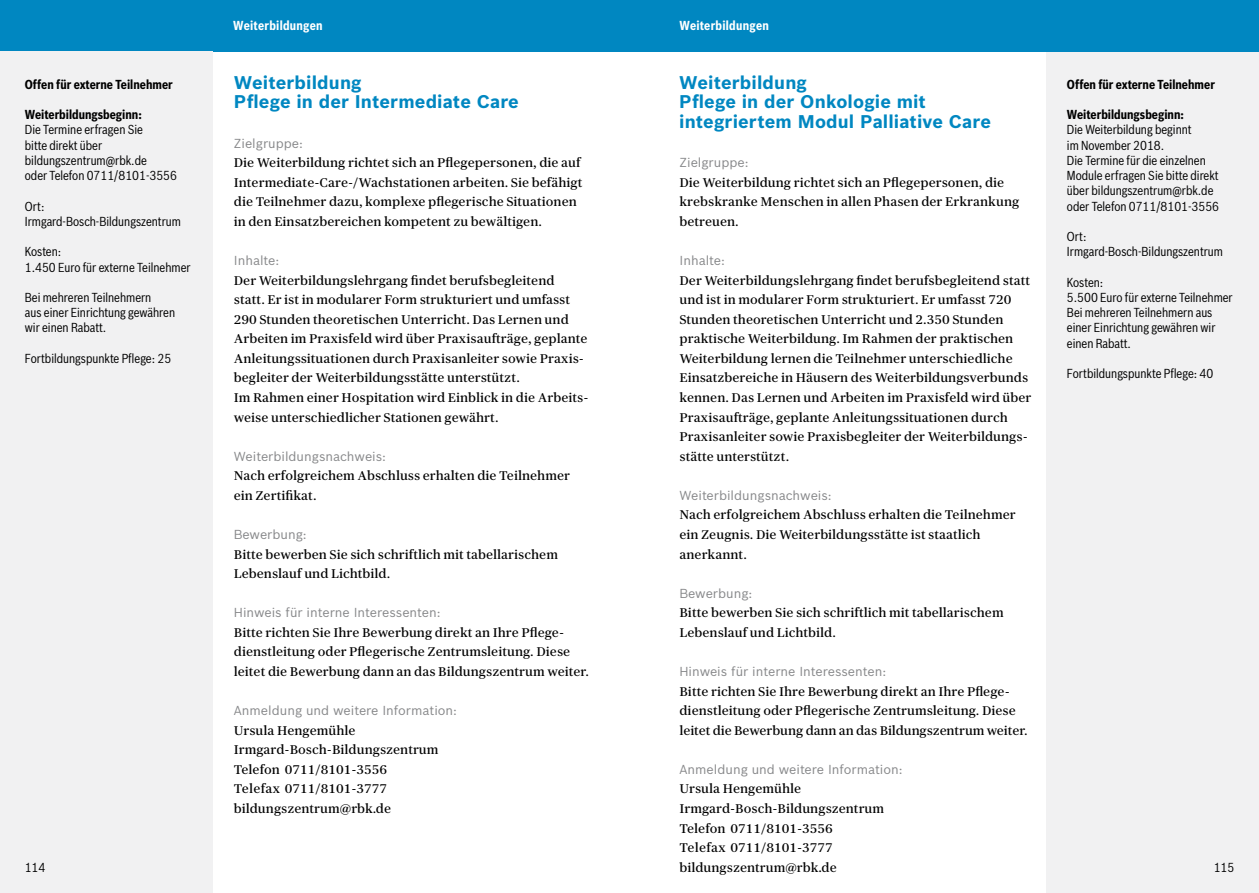
<style>
.page{position:relative;width:1259px;height:893px;background:#fff}
.page>*{position:absolute;margin:0;border:0;box-sizing:border-box;transform-origin:0 0}
.t1{font:700 18px/19.5px "Bosch Sans";letter-spacing:.01em;color:#0087c1}
.t2{font:12.75px/19.5px "Bosch Serif";color:#000}
.t3{font:12.75px/15.1px "Bosch Sans Cond";color:#000}
.t4{font:12.75px "Bosch Sans";color:#87888a}
.t5{font:700 12.75px "Bosch Sans Cond";color:#000}
.t6{font:700 12.75px "Bosch Sans Cond";letter-spacing:.02em;color:#fff}
</style>
<div class="page">
<div style="left:1046px;top:51px;width:213px;height:842px;background:#f1f1f2"></div>
<div style="left:629px;top:0;width:630px;height:51px;background:#0087c1"></div>
<div style="left:0;top:0;width:629px;height:51px;background:#0087c1"></div>
<div style="left:0;top:51px;width:213px;height:842px;background:#f1f1f2"></div>
<p class="t6" style="left:233px;top:18px;width:91px">Weiterbildungen</p>
<p class="t6" style="left:679px;top:18px;width:91px">Weiterbildungen</p>
<h1 class="t1" style="left:234px;top:73px;width:286px">Weiterbildung<br>Pflege in der Intermediate Care</h1>
<h1 class="t1" style="left:679px;top:73px;width:313px">Weiterbildung<br>Pflege in der Onkologie mit integriertem Modul Palliative Care</h1>
<p class="t5" style="left:1067px;top:76px;width:149px">Offen für externe Teilnehmer</p>
<p class="t5" style="left:25px;top:76px;width:149px">Offen für externe Teilnehmer</p>
<p class="t5" style="left:25px;top:107px;width:118px">Weiterbildungsbeginn:</p>
<p class="t3" style="left:25px;top:122px;width:154px">Die Termine erfragen Sie<br>bitte direkt über bildungszentrum@rbk.de<br>oder Telefon 0711/8101-3556</p>
<p class="t3" style="left:25px;top:198px;width:158px">Ort:<br>Irmgard-Bosch-Bildungszentrum</p>
<p class="t3" style="left:25px;top:244px;width:167px">Kosten:<br>1.450 Euro für externe Teilnehmer</p>
<p class="t3" style="left:25px;top:290px;width:152px">Bei mehreren Teilnehmern<br>aus einer Einrichtung gewähren wir einen Rabatt.</p>
<p class="t3" style="left:25px;top:351px;width:148px">Fortbildungspunkte Pflege: 25</p>
<p class="t5" style="left:1067px;top:107px;width:118px">Weiterbildungsbeginn:</p>
<p class="t3" style="left:1067px;top:122px;width:154px">Die Weiterbildung beginnt<br>im November 2018.<br>Die Termine für die einzelnen<br>Module erfragen Sie bitte direkt über bildungszentrum@rbk.de oder Telefon 0711/8101-3556</p>
<p class="t3" style="left:1067px;top:229px;width:158px">Ort:<br>Irmgard-Bosch-Bildungszentrum</p>
<p class="t3" style="left:1067px;top:274px;width:167px">Kosten:<br>5.500 Euro für externe Teilnehmer<br>Bei mehreren Teilnehmern aus einer Einrichtung gewähren wir einen Rabatt.</p>
<p class="t3" style="left:1067px;top:366px;width:148px">Fortbildungspunkte Pflege: 40</p>
<p class="t4" style="left:234px;top:135px;width:71px">Zielgruppe:</p>
<p class="t2" style="left:234px;top:153px;width:350px">Die Weiterbildung richtet sich an Pflegepersonen, die auf Intermediate-Care-/Wachstationen arbeiten. Sie befähigt die Teilnehmer dazu, komplexe pflegerische Situationen in den Einsatzbereichen kompetent zu bewältigen.</p>
<p class="t4" style="left:234px;top:252px;width:47px">Inhalte:</p>
<p class="t2" style="left:234px;top:270px;width:356px">Der Weiterbildungslehrgang findet berufsbegleitend statt. Er ist in modularer Form strukturiert und umfasst 290 Stunden theoretischen Unterricht. Das Lernen und Arbeiten im Praxisfeld wird über Praxisaufträge, geplante Anleitungssituationen durch Praxisanleiter sowie Praxis&shy;begleiter der Weiterbildungsstätte unterstützt.<br>Im Rahmen einer Hospitation wird Einblick in die Arbeits&shy;weise unterschiedlicher Stationen gewährt.</p>
<p class="t4" style="left:234px;top:448px;width:154px">Weiterbildungsnachweis:</p>
<p class="t2" style="left:234px;top:466px;width:338px">Nach erfolgreichem Abschluss erhalten die Teilnehmer ein Zertifikat.</p>
<p class="t4" style="left:234px;top:526px;width:74px">Bewerbung:</p>
<p class="t2" style="left:234px;top:544px;width:326px">Bitte bewerben Sie sich schriftlich mit tabellarischem<br>Lebenslauf und Lichtbild.</p>
<p class="t4" style="left:234px;top:605px;width:208px">Hinweis für interne Interessenten:</p>
<p class="t2" style="left:234px;top:622px;width:357px">Bitte richten Sie Ihre Bewerbung direkt an Ihre Pflege&shy;dienstleitung oder Pflegerische Zentrumsleitung. Diese leitet die Bewerbung dann an das Bildungszentrum weiter.</p>
<p class="t4" style="left:234px;top:703px;width:225px">Anmeldung und weitere Information:</p>
<p class="t2" style="left:234px;top:720px;width:206px">Ursula Hengemühle<br>Irmgard-Bosch-Bildungszentrum<br>Telefon 0711/8101-3556<br>Telefax 0711/8101-3777 bildungszentrum@rbk.de</p>
<p class="t4" style="left:679px;top:155px;width:71px">Zielgruppe:</p>
<p class="t2" style="left:679px;top:172px;width:341px">Die Weiterbildung richtet sich an Pflegepersonen, die krebskranke Menschen in allen Phasen der Erkrankung betreuen.</p>
<p class="t4" style="left:679px;top:252px;width:47px">Inhalte:</p>
<p class="t2" style="left:679px;top:270px;width:353px">Der Weiterbildungslehrgang findet berufsbegleitend statt und ist in modularer Form strukturiert. Er umfasst 720<br>Stunden theoretischen Unterricht und 2.350 Stunden praktische Weiterbildung. Im Rahmen der praktischen Weiterbildung lernen die Teilnehmer unterschiedliche Einsatzbereiche in Häusern des Weiterbildungsverbunds kennen. Das Lernen und Arbeiten im Praxisfeld wird über Praxisaufträge, geplante Anleitungssituationen durch Praxisanleiter sowie Praxisbegleiter der Weiterbildungs&shy;stätte unterstützt.</p>
<p class="t4" style="left:679px;top:487px;width:154px">Weiterbildungsnachweis:</p>
<p class="t2" style="left:679px;top:505px;width:338px">Nach erfolgreichem Abschluss erhalten die Teilnehmer ein Zeugnis. Die Weiterbildungsstätte ist staatlich anerkannt.</p>
<p class="t4" style="left:679px;top:585px;width:74px">Bewerbung:</p>
<p class="t2" style="left:679px;top:603px;width:326px">Bitte bewerben Sie sich schriftlich mit tabellarischem<br>Lebenslauf und Lichtbild.</p>
<p class="t4" style="left:679px;top:663px;width:208px">Hinweis für interne Interessenten:</p>
<p class="t2" style="left:679px;top:681px;width:350px">Bitte richten Sie Ihre Bewerbung direkt an Ihre Pflege&shy;dienstleitung oder Pflegerische Zentrumsleitung. Diese leitet die Bewerbung dann an das Bildungszentrum weiter.</p>
<p class="t4" style="left:679px;top:761px;width:225px">Anmeldung und weitere Information:</p>
<p class="t2" style="left:679px;top:779px;width:206px">Ursula Hengemühle<br>Irmgard-Bosch-Bildungszentrum<br>Telefon 0711/8101-3556<br>Telefax 0711/8101-3777 bildungszentrum@rbk.de</p>
<p class="t3" style="left:25px;top:859px;width:22px">114</p>
<p class="t3" style="left:1213px;top:859px;width:22px">115</p>
</div>
